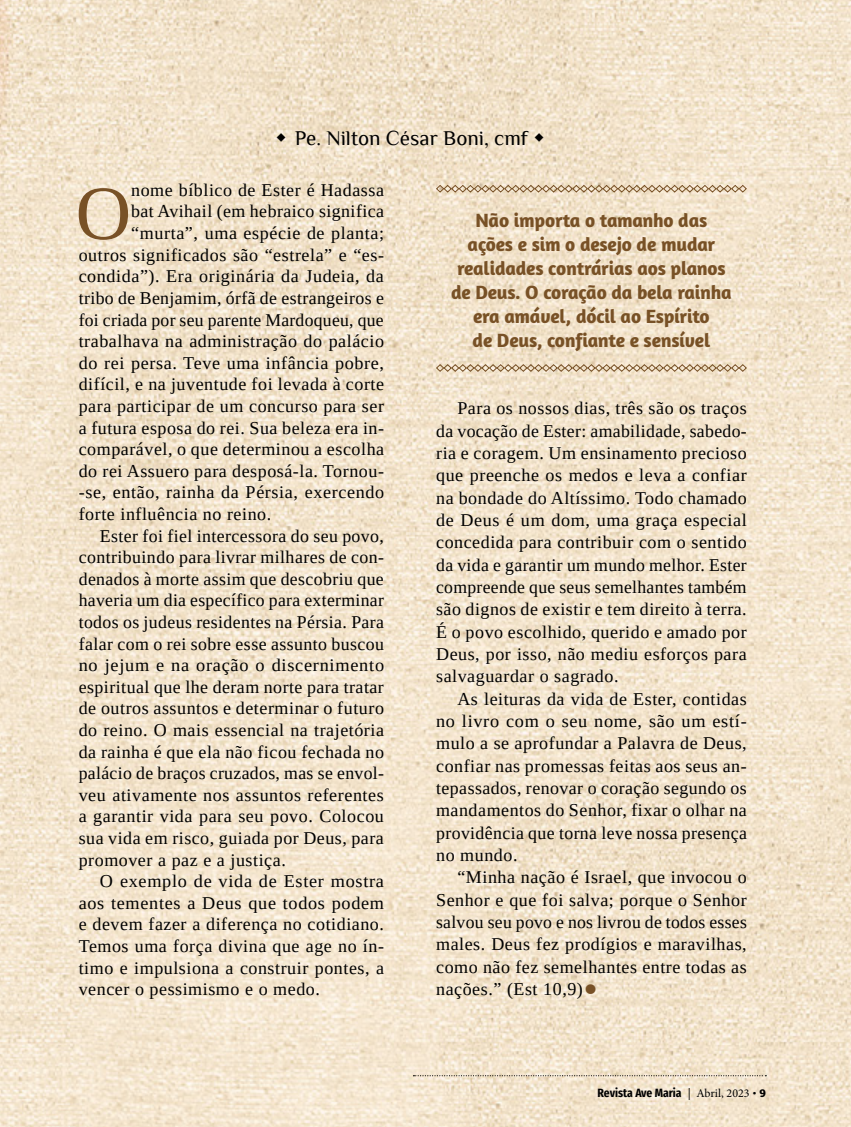
<style>
.page{position:relative;width:851px;height:1127px;background:#fff}
.page>*{position:absolute;margin:0;border:0;box-sizing:border-box;transform-origin:0 0}
.t1{font:76.95px "Tinos";color:#785126}
.t2{font:41.25px "Tinos";color:#785126}
.t3{font:21px "Philosopher";color:#000}
.t4{font:700 19.5px/24.2px "Amaranth";letter-spacing:-.01em;color:#785126;text-align:center}
.t5{font:18px/22.4px "Tinos";letter-spacing:.03em;color:#000;text-align:justify}
.t6{font:700 12px "Fira Sans Condensed";color:#000}
.s1{font-family:"Minion Pro";font-weight:400}
.s2{font-family:"Amaranth"}
</style>
<div class="page">
<img style="left:0;top:0;width:850px;height:1127px">
<svg style="left:435px;top:184px;width:312px;height:9px;background:#ceb99c"></svg>
<svg style="left:435px;top:364px;width:312px;height:8px;background:#cbb597"></svg>
<svg style="left:413px;top:1075px;width:353px;height:1px"></svg>
<svg style="left:277px;top:133px;width:8px;height:8px"></svg>
<svg style="left:535px;top:133px;width:8px;height:8px"></svg>
<p class="t3" style="left:295px;top:127px;width:234px">Pe. Nilton César Boni, cmf</p>
<h1 class="t1" style="left:76px;top:164px;width:57px">O</h1>
<p class="t5" style="left:131px;top:179px;width:254px">nome bíblico de Ester é Hadassa</p>
<p class="t5" style="left:131px;top:200px;width:254px">bat Avihail (em hebraico significa</p>
<p class="t5" style="left:131px;top:222px;width:254px">“murta”, uma espécie de planta;</p>
<p class="t5" style="left:79px;top:243px;width:307px">outros significados são “estrela” e “es-</p>
<p class="t5" style="left:79px;top:265px;width:306px">condida”). Era originária da Judeia, da</p>
<p class="t5" style="left:79px;top:287px;width:307px">tribo de Benjamim, órfã de estrangeiros e</p>
<p class="t5" style="left:79px;top:308px;width:306px">foi criada por seu parente Mardoqueu, que</p>
<p class="t5" style="left:79px;top:330px;width:307px">trabalhava na administração do palácio</p>
<p class="t5" style="left:79px;top:351px;width:307px">do rei persa. Teve uma infância pobre,</p>
<p class="t5" style="left:79px;top:373px;width:307px">difícil, e na juventude foi levada à corte</p>
<p class="t5" style="left:79px;top:395px;width:307px">para participar de um concurso para ser</p>
<p class="t5" style="left:79px;top:416px;width:307px">a futura esposa do rei. Sua beleza era in-</p>
<p class="t5" style="left:79px;top:438px;width:307px">comparável, o que determinou a escolha</p>
<p class="t5" style="left:79px;top:459px;width:307px">do rei Assuero para desposá-la. Tornou-</p>
<p class="t5" style="left:79px;top:481px;width:307px">-se, então, rainha da Pérsia, exercendo</p>
<p class="t5" style="left:79px;top:503px;width:194px">forte influência no reino.</p>
<p class="t5" style="left:100px;top:524px;width:285px">Ester foi fiel intercessora do seu povo,</p>
<p class="t5" style="left:79px;top:546px;width:307px">contribuindo para livrar milhares de con-</p>
<p class="t5" style="left:79px;top:567px;width:306px">denados à morte assim que descobriu que</p>
<p class="t5" style="left:79px;top:589px;width:307px">haveria um dia específico para exterminar</p>
<p class="t5" style="left:79px;top:611px;width:307px">todos os judeus residentes na Pérsia. Para</p>
<p class="t5" style="left:79px;top:632px;width:307px">falar com o rei sobre esse assunto buscou</p>
<p class="t5" style="left:79px;top:654px;width:307px">no jejum e na oração o discernimento</p>
<p class="t5" style="left:79px;top:675px;width:306px">espiritual que lhe deram norte para tratar</p>
<p class="t5" style="left:79px;top:697px;width:307px">de outros assuntos e determinar o futuro</p>
<p class="t5" style="left:79px;top:719px;width:307px">do reino. O mais essencial na trajetória</p>
<p class="t5" style="left:79px;top:740px;width:307px">da rainha é que ela não ficou fechada no</p>
<p class="t5" style="left:79px;top:762px;width:307px">palácio de braços cruzados, mas se envol-</p>
<p class="t5" style="left:79px;top:783px;width:306px">veu ativamente nos assuntos referentes</p>
<p class="t5" style="left:79px;top:805px;width:307px">a garantir vida para seu povo. Colocou</p>
<p class="t5" style="left:79px;top:827px;width:306px">sua vida em risco, guiada por Deus, para</p>
<p class="t5" style="left:79px;top:848px;width:208px">promover a paz e a justiça.</p>
<p class="t5" style="left:100px;top:870px;width:285px">O exemplo de vida de Ester mostra</p>
<p class="t5" style="left:79px;top:891px;width:307px">aos tementes a Deus que todos podem</p>
<p class="t5" style="left:79px;top:913px;width:307px">e devem fazer a diferença no cotidiano.</p>
<p class="t5" style="left:79px;top:935px;width:307px">Temos uma força divina que age no ín-</p>
<p class="t5" style="left:79px;top:956px;width:307px">timo e impulsiona a construir pontes, a</p>
<p class="t5" style="left:79px;top:978px;width:243px">vencer o pessimismo e o medo.</p>
<p class="t4" style="left:451px;top:207px;width:282px">Não importa o tamanho das ações e sim o desejo de mudar realidades contrárias aos planos de Deus. O coração da bela rainha era amável, dócil ao Espírito<br>de Deus, confiante e sensível</p>
<p class="t5" style="left:436px;top:397px;width:312px;text-indent:21px">Para os nossos dias, três são os traços da vocação de Ester: amabilidade, sabedo&shy;ria e coragem. Um ensinamento precioso que preenche os medos e leva a confiar na bondade do Altíssimo. Todo chamado de Deus é um dom, uma graça especial concedida para contribuir com o sentido da vida e garantir um mundo melhor. Ester compreende que seus semelhantes também são dignos de existir e tem direito à terra.<br>É o povo escolhido, querido e amado por Deus, por isso, não mediu esforços para salvaguardar o sagrado.</p>
<p class="t5" style="left:436px;top:687px;width:312px;text-indent:21px">As leituras da vida de Ester, contidas no livro com o seu nome, são um estí&shy;mulo a se aprofundar a Palavra de Deus, confiar nas promessas feitas aos seus an&shy;tepassados, renovar o coração segundo os mandamentos do Senhor, fixar o olhar na providência que torna leve nossa presença no mundo.</p>
<p class="t5" style="left:436px;top:866px;width:312px;text-indent:21px">“Minha nação é Israel, que invocou o Senhor e que foi salva; porque o Senhor salvou seu povo e nos livrou de todos esses males. Deus fez prodígios e maravilhas, como não fez semelhantes entre todas as nações.” (Est 10,9)</p>
<h2 class="t2" style="left:583px;top:962px;width:16px">•</h2>
<p class="t6" style="left:597px;top:1082px;width:170px">Revista Ave Maria <span class="s1">| Abril, 2023</span> <span class="s2">• 9</span></p>
</div>
